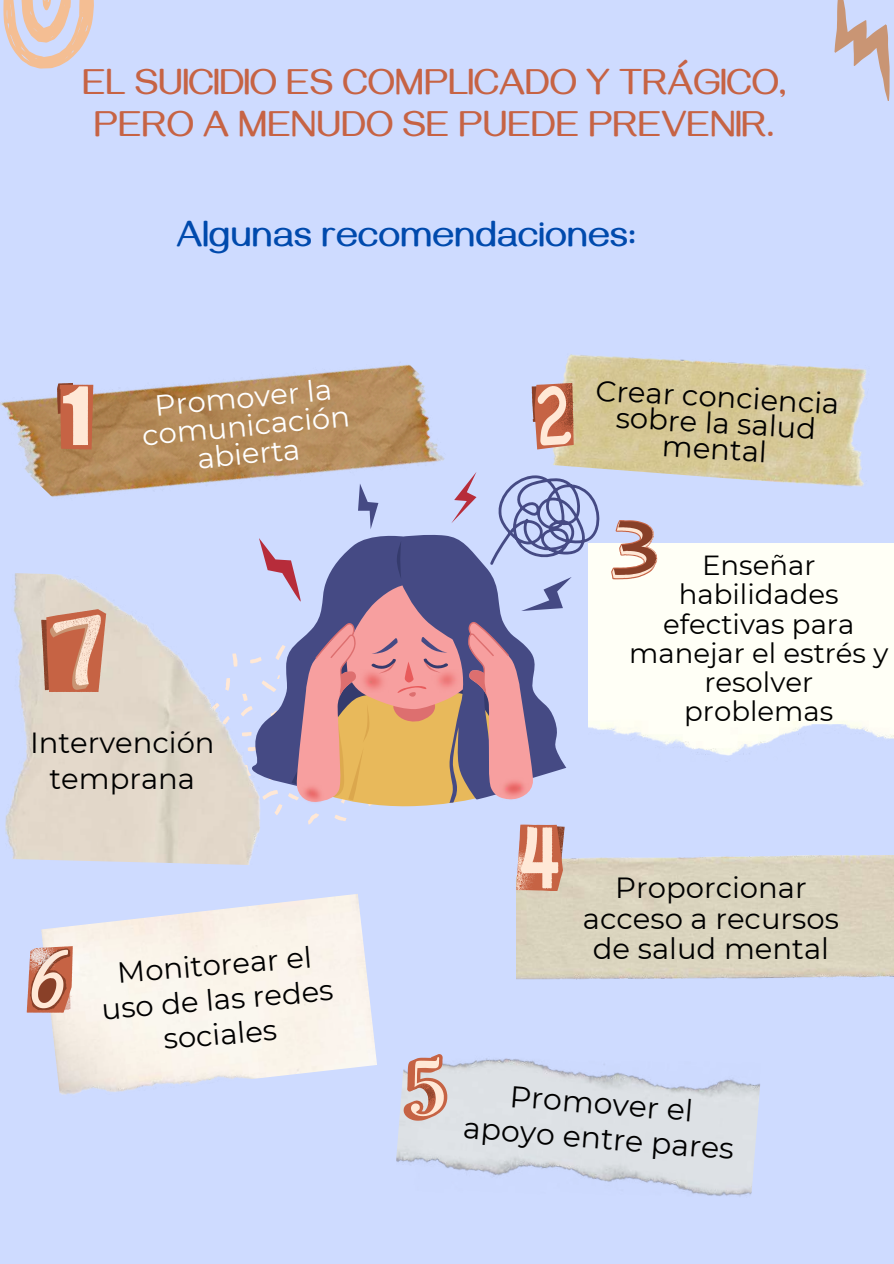
<style>
.page{position:relative;width:894px;height:1264px;background:#fff}
.page>*{position:absolute;margin:0;border:0;box-sizing:border-box;transform-origin:0 0}
.t1{font:700 37.5px/41.7px "Gayathri";color:#c66344;text-align:center}
.t2{font:700 37.5px "Gayathri";color:#004aad}
.t3{font:30px/34.8px "Montserrat";color:#000;text-align:center}
.t4{font:29.1px/26px "Montserrat";color:#000;text-align:center}
.t5{font:29.1px/28.2px "Montserrat";color:#fff;text-align:center}
.t6{font:27.6px/29.2px "Montserrat";color:#000;text-align:center}
</style>
<div class="page">
<div style="left:0;top:0;width:893px;height:1263px;background:#cedbff"></div>
<img style="left:0;top:364px;width:445px;height:133px">
<img style="left:553px;top:354px;width:313px;height:133px">
<img style="left:41px;top:894px;width:336px;height:201px">
<svg style="left:57px;top:383px;width:36px;height:66px;background:#d89a81"></svg>
<svg style="left:531px;top:383px;width:42px;height:66px;background:#d19480"></svg>
<img style="left:599px;top:543px;width:294px;height:213px">
<svg style="left:611px;top:520px;width:46px;height:59px"></svg>
<div style="left:516px;top:855px;width:377px;height:124px;background:#dad3be"></div>
<img style="left:396px;top:1058px;width:364px;height:139px">
<svg style="left:403px;top:1054px;width:44px;height:66px;background:#d6ada1"></svg>
<svg style="left:27px;top:946px;width:46px;height:66px;background:#cc9380"></svg>
<svg style="left:834px;top:0;width:56px;height:101px"></svg>
<svg style="left:3px;top:0;width:91px;height:69px"></svg>
<img style="left:5px;top:573px;width:202px;height:291px">
<svg style="left:41px;top:609px;width:65px;height:83px;background:#d08c72"></svg>
<svg style="left:207px;top:472px;width:392px;height:419px"></svg>
<p class="t1" style="left:82px;top:69px;width:705px">EL SUICIDIO ES COMPLICADO Y TRÁGICO,<br>PERO A MENUDO SE PUEDE PREVENIR.</p>
<p class="t2" style="left:176px;top:218px;width:461px">Algunas recomendaciones:</p>
<p class="t5" style="left:138px;top:392px;width:210px;rotate:-5deg">Promover la comunicación abierta</p>
<p class="t4" style="left:596px;top:377px;width:245px;rotate:3deg">Crear conciencia sobre la salud mental</p>
<p class="t4" style="left:30px;top:724px;width:186px;line-height:36px">Intervención temprana</p>
<p class="t4" style="left:97px;top:957px;width:234px;line-height:34.8px;rotate:-5deg">Monitorear el uso de las redes sociales</p>
<p class="t6" style="left:629px;top:550px;width:261px">Enseñar habilidades efectivas para manejar el estrés y resolver problemas</p>
<p class="t4" style="left:582px;top:872px;width:257px;line-height:30.3px">Proporcionar acceso a recursos de salud mental</p>
<p class="t3" style="left:468px;top:1074px;width:273px;rotate:5deg">Promover el apoyo entre pares</p>
</div>
